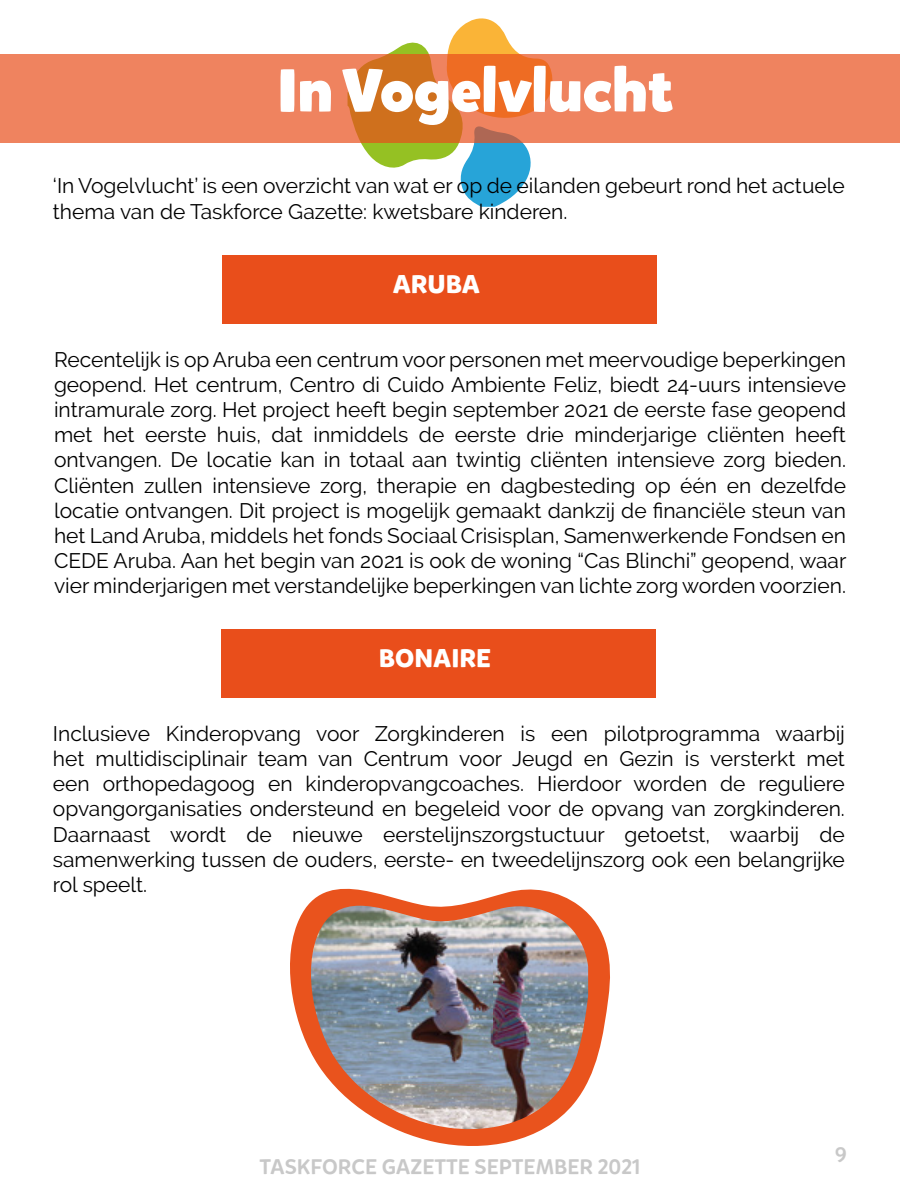
<style>
.page{position:relative;width:900px;height:1200px;background:#fff}
.page>*{position:absolute;margin:0;border:0;box-sizing:border-box;transform-origin:0 0}
.t1{font:900 60px "Mikado";color:#fff}
.t2{font:700 25.5px "Mikado";color:#fff}
.t3{font:21px/25.2px "Raleway";color:#000;text-align:justify}
.t4{font:500 21px "Mikado";color:#c8c8c8}
</style>
<div class="page">
<svg style="left:348px;top:18px;width:207px;height:189px"></svg>
<div style="left:222px;top:256px;width:435px;height:68px;background:#e94e1b"></div>
<div style="left:221px;top:630px;width:435px;height:68px;background:#e94e1b"></div>
<svg style="left:0;top:54px;width:900px;height:88px;background:#eb7f54"></svg>
<svg style="left:290px;top:888px;width:320px;height:258px"></svg>
<img style="left:311px;top:906px;width:182px;height:134px">
<img style="left:493px;top:906px;width:95px;height:221px">
<img style="left:325px;top:1040px;width:168px;height:45px">
<img style="left:357px;top:1084px;width:136px;height:46px">
<h1 class="t1" style="left:277px;top:52px;width:397px">In Vogelvlucht</h1>
<p class="t3" style="left:53px;top:173px;width:793px">‘In Vogelvlucht’ is een overzicht van wat er op de eilanden gebeurt rond het actuele thema van de Taskforce Gazette: kwetsbare kinderen.</p>
<p class="t2" style="left:393px;top:268px;width:89px">ARUBA</p>
<p class="t3" style="left:54px;top:347px;width:794px">Recentelijk is op Aruba een centrum voor personen met meervoudige beperkingen geopend. Het centrum, Centro di Cuido Ambiente Feliz, biedt 24-uurs intensieve intramurale zorg. Het project heeft begin september 2021 de eerste fase geopend met het eerste huis, dat inmiddels de eerste drie minderjarige cliënten heeft ontvangen. De locatie kan in totaal aan twintig cliënten intensieve zorg bieden.<br>Cliënten zullen intensieve zorg, therapie en dagbesteding op één en dezelfde locatie ontvangen. Dit project is mogelijk gemaakt dankzij de financiële steun van het Land Aruba, middels het fonds Sociaal Crisisplan, Samenwerkende Fondsen en CEDE Aruba. Aan het begin van 2021 is ook de woning “Cas Blinchi” geopend, waar vier minderjarigen met verstandelijke beperkingen van lichte zorg worden voorzien.</p>
<p class="t2" style="left:379px;top:642px;width:114px">BONAIRE</p>
<p class="t3" style="left:53px;top:721px;width:794px">Inclusieve Kinderopvang voor Zorgkinderen is een pilotprogramma waarbij het multidisciplinair team van Centrum voor Jeugd en Gezin is versterkt met een orthopedagoog en kinderopvangcoaches. Hierdoor worden de reguliere opvangorganisaties ondersteund en begeleid voor de opvang van zorgkinderen.<br>Daarnaast wordt de nieuwe eerstelijnszorgstuctuur getoetst, waarbij de samenwerking tussen de ouders, eerste- en tweedelijnszorg ook een belangrijke rol speelt.</p>
<p class="t4" style="left:260px;top:1154px;width:382px">TASKFORCE GAZETTE SEPTEMBER 2021</p>
<p class="t4" style="left:835px;top:1142px;width:13px">9</p>
</div>
